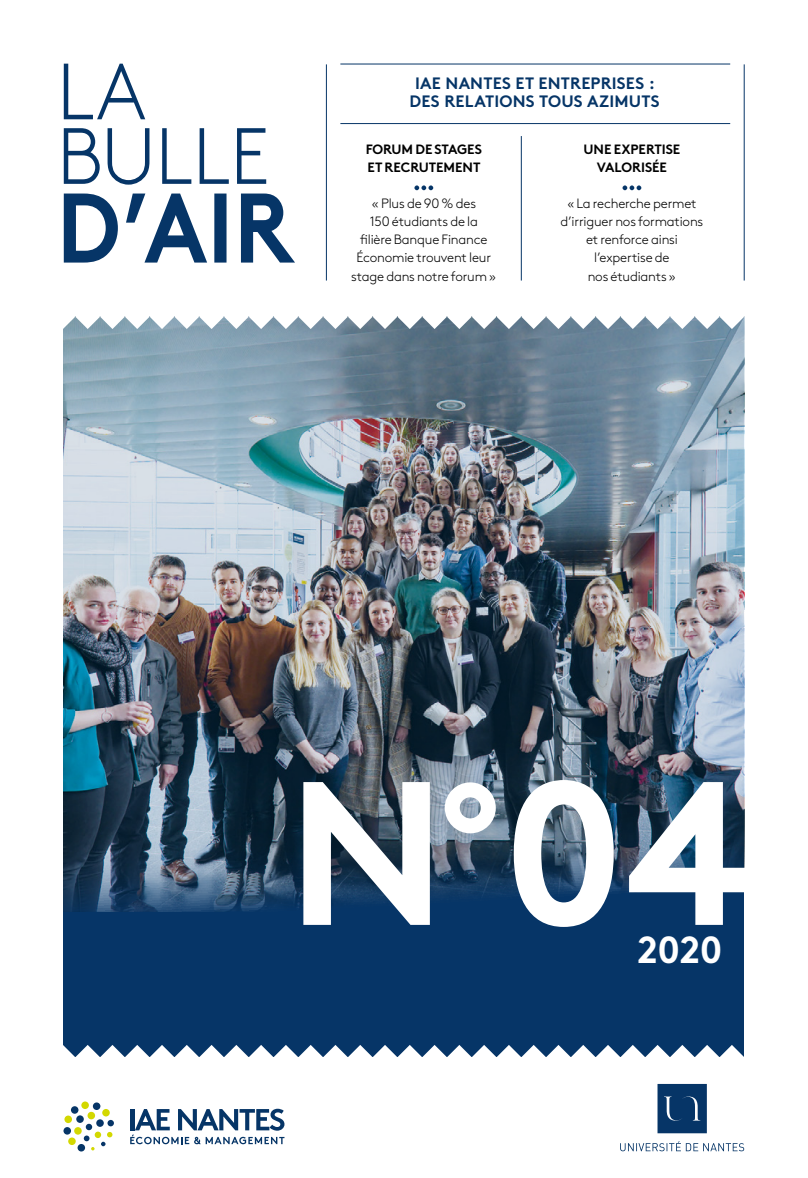
<style>
.page{position:relative;width:808px;height:1178px;background:#fff}
.page>*{position:absolute;margin:0;border:0;box-sizing:border-box;transform-origin:0 0}
.t1{font:700 204px "Brown Std";color:#fff}
.t2{font:700 37.8px "Brown Std";color:#fff}
.t3{font:700 16.5px/18px "Brown Std";letter-spacing:.01em;color:#063567;text-align:center}
.t4{font:300 13.5px/18px "Brown Std";letter-spacing:-.015em;color:#000;text-align:center}
.t5{font:700 13.5px/18px "Brown Std";letter-spacing:-.005em;color:#000}
</style>
<div class="page">
<div style="left:64px;top:317px;width:680px;height:740px;background:#063567"></div>
<img style="left:64px;top:329px;width:680px;height:582px">
<svg style="left:63px;top:316px;width:682px;height:13px;background:#bbc7d0"></svg>
<svg style="left:63px;top:1045px;width:681px;height:12px"></svg>
<svg style="left:64px;top:64px;width:81px;height:55px"></svg>
<svg style="left:64px;top:128px;width:202px;height:57px"></svg>
<svg style="left:64px;top:194px;width:231px;height:69px"></svg>
<svg style="left:620px;top:1084px;width:124px;height:67px"></svg>
<hr style="left:326px;top:64px;width:1px;height:216px;background:#063567">
<hr style="left:521px;top:136px;width:1px;height:144px;background:#063567">
<hr style="left:744px;top:64px;width:1px;height:216px;background:#063567">
<hr style="left:340px;top:64px;width:390px;height:1px;background:#063567">
<hr style="left:340px;top:123px;width:390px;height:1px;background:#063567">
<svg style="left:414px;top:185px;width:19px;height:5px"></svg>
<svg style="left:622px;top:185px;width:19px;height:5px"></svg>
<div style="left:64px;top:1115px;width:8px;height:8px;background:#d3d800;border-radius:50%"></div>
<div style="left:71px;top:1106px;width:7px;height:8px;background:#063567;border-radius:50%"></div>
<div style="left:81px;top:1101px;width:8px;height:8px;background:#d3d800;border-radius:50%"></div>
<div style="left:93px;top:1102px;width:7px;height:8px;background:#063567;border-radius:50%"></div>
<div style="left:102px;top:1109px;width:8px;height:7px;background:#d3d800;border-radius:50%"></div>
<div style="left:107px;top:1120px;width:7px;height:6px;background:#063567;border-radius:50%"></div>
<svg style="left:101px;top:1132px;width:11px;height:14px"></svg>
<svg style="left:91px;top:1147px;width:4px;height:3px"></svg>
<div style="left:78px;top:1144px;width:7px;height:7px;background:#063567;border-radius:50%"></div>
<div style="left:68px;top:1137px;width:8px;height:8px;background:#d3d800;border-radius:50%"></div>
<div style="left:63px;top:1127px;width:8px;height:7px;background:#063567;border-radius:50%"></div>
<div style="left:88px;top:1112px;width:7px;height:7px;background:#d3d800;border-radius:50%"></div>
<div style="left:96px;top:1119px;width:8px;height:8px;background:#063567;border-radius:50%"></div>
<div style="left:95px;top:1131px;width:6px;height:7px;background:#d3d800;border-radius:50%"></div>
<div style="left:74px;top:1127px;width:8px;height:7px;background:#d3d800;border-radius:50%"></div>
<div style="left:76px;top:1115px;width:8px;height:8px;background:#063567;border-radius:50%"></div>
<svg style="left:84px;top:1124px;width:8px;height:17px"></svg>
<svg style="left:130px;top:1109px;width:154px;height:35px"></svg>
<p class="t3" style="left:409px;top:74px;width:252px">IAE NANTES ET ENTREPRISES :<br>DES RELATIONS TOUS AZIMUTS</p>
<p class="t5" style="left:366px;top:140px;width:118px">FORUM DE STAGES<br>ET RECRUTEMENT</p>
<p class="t4" style="left:351px;top:195px;width:147px">« Plus de 90 % des<br>150 étudiants de la<br>filière Banque Finance<br>Économie trouvent leur stage dans notre forum »</p>
<p class="t5" style="left:583px;top:140px;width:98px;text-align:center">UNE EXPERTISE<br>VALORISÉE</p>
<p class="t4" style="left:560px;top:195px;width:144px">« La recherche permet d’irriguer nos formations et renforce ainsi l’expertise de<br>nos étudiants »</p>
<h1 class="t1" style="left:287px;top:729px;width:465px">N<sup>°</sup>04</h1>
<h2 class="t2" style="left:637px;top:926px;width:87px">2020</h2>
</div>
